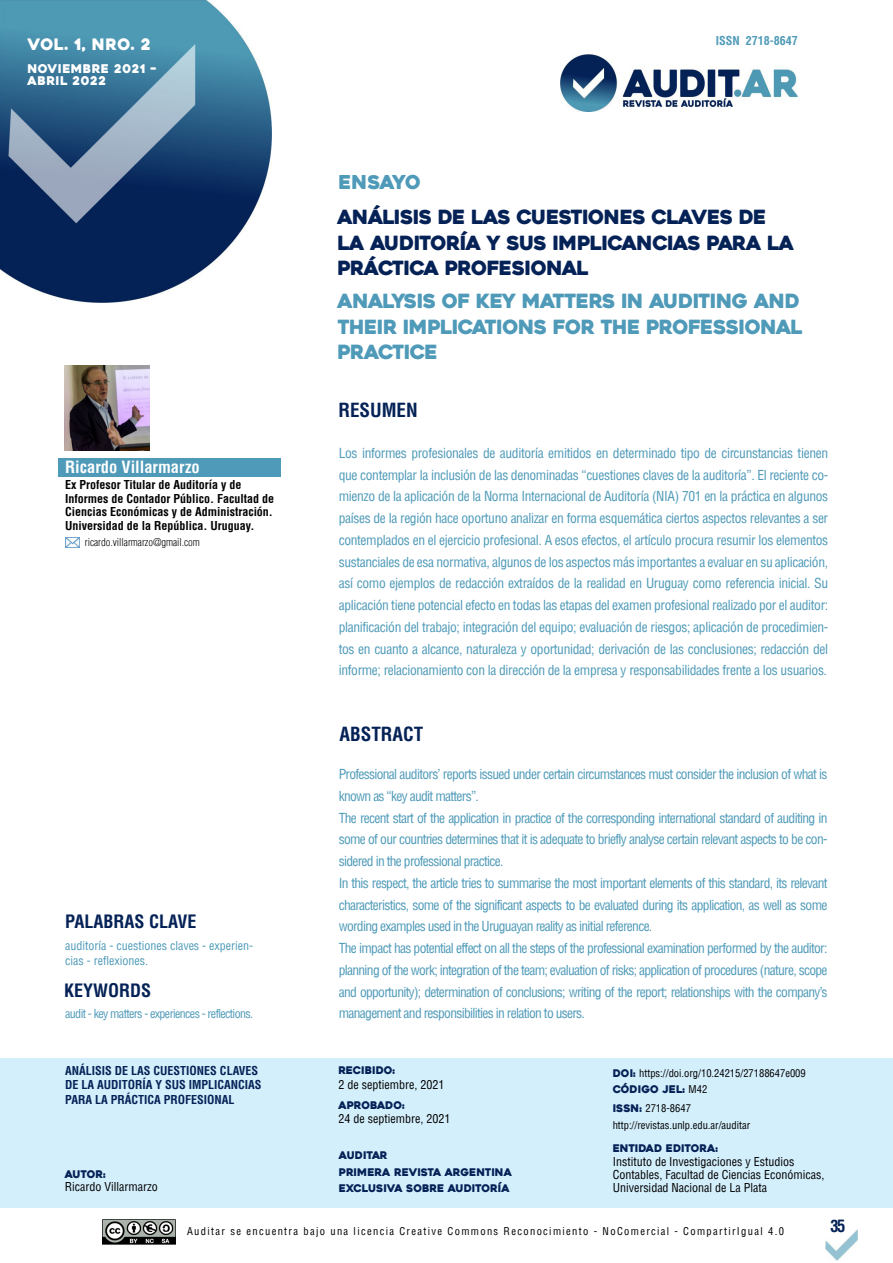
<style>
.page{position:relative;width:893px;height:1263px;background:#fff}
.page>*{position:absolute;margin:0;border:0;box-sizing:border-box;transform-origin:0 0}
.t1{font:19.5px/25.5px "Heavitas";letter-spacing:-.025em;color:#052257}
.t2{font:19.5px/25.5px "Heavitas";letter-spacing:-.025em;color:#4e9ab8}
.t3{font:700 condensed 19.05px "Switzerland";color:#052257}
.t4{font:19.05px "Heavitas";letter-spacing:-.025em;color:#4e9ab8}
.t5{font:700 condensed 18px "Switzerland";color:#052257}
.t6{font:700 condensed 16.5px "Switzerland";color:#fff}
.t7{font:700 condensed 16.5px "Switzerland";color:#052257}
.t8{font:15.75px "Heavitas";letter-spacing:.03em;color:#fff}
.t9{font:13.5px/21.8px "Switzerland Condensed";letter-spacing:-.05em;color:#4e9ab8;text-align:justify}
.t10{font:12px/12.9px "Switzerland Condensed";color:#000}
.t11{font:700 condensed 12px/13.8px "Switzerland";color:#000}
.t12{font:700 condensed 12px/14.4px "Switzerland";color:#052257}
.t13{font:12px/15px "Switzerland Condensed";color:#4e9ab8}
.t14{font:12px "Switzerland Condensed";letter-spacing:-.05em;color:#4e9ab8}
.t15{font:12px/12px "Heavitas";letter-spacing:.04em;color:#fff}
.t16{font:700 condensed 12px "Switzerland";color:#4e9ab8}
.t17{font:10.5px/16.5px "Heavitas";color:#052257}
.t18{font:10.5px "Switzerland Condensed";letter-spacing:.13em;color:#000}
.t19{font:10.5px/16.5px "Switzerland Condensed";color:#000}
.t20{font:10.5px "Switzerland Cond Light";color:#000}
.s1{font-family:"Heavitas";color:#052257}
.s2{font-family:"Switzerland Condensed";color:#000}
</style>
<div class="page">
<img style="left:561px;top:54px;width:237px;height:57px">
<img style="left:0;top:0;width:271px;height:302px">
<div style="left:0;top:1058px;width:893px;height:150px;background:#d4effc"></div>
<img style="left:826px;top:1230px;width:31px;height:30px">
<img style="left:103px;top:1219px;width:72px;height:25px">
<div style="left:59px;top:458px;width:222px;height:18px;background:#4e9ab8"></div>
<img style="left:65px;top:538px;width:14px;height:9px">
<img style="left:65px;top:365px;width:85px;height:85px">
<p class="t8" style="left:28px;top:34px;width:125px">VOL. 1, NRO. 2</p>
<p class="t15" style="left:28px;top:63px;width:130px">NOVIEMBRE 2021 –<br>ABRIL 2022</p>
<p class="t6" style="left:65px;top:457px;width:136px">Ricardo Villarmarzo</p>
<p class="t11" style="left:65px;top:477px;width:210px">Ex Profesor Titular de Auditoría y de Informes de Contador Público. Facultad de Ciencias Económicas y de Administración.<br>Universidad de la República. Uruguay.</p>
<p class="t20" style="left:85px;top:536px;width:117px">ricardo.villarmarzo@gmail.com</p>
<h3 class="t5" style="left:65px;top:911px;width:133px">PALABRAS CLAVE</h3>
<p class="t13" style="left:65px;top:938px;width:190px">auditoría - cuestiones claves - experien&shy;cias - reflexiones.</p>
<h3 class="t5" style="left:64px;top:979px;width:89px">KEYWORDS</h3>
<p class="t14" style="left:65px;top:1006px;width:190px">audit - key matters - experiences - reflections.</p>
<p class="t12" style="left:65px;top:1063px;width:198px">ANÁLISIS DE LAS CUESTIONES CLAVES<br>DE LA AUDITORÍA Y SUS IMPLICANCIAS<br>PARA LA PRÁCTICA PROFESIONAL</p>
<p class="t17" style="left:65px;top:1166px;width:42px">AUTOR:</p>
<p class="t10" style="left:65px;top:1180px;width:95px">Ricardo Villarmarzo</p>
<h2 class="t4" style="left:338px;top:171px;width:84px">ENSAYO</h2>
<p class="t16" style="left:716px;top:33px;width:84px">ISSN 2718-8647</p>
<h1 class="t1" style="left:337px;top:205px;width:458px">ANÁLISIS DE LAS CUESTIONES CLAVES DE<br>LA AUDITORÍA Y SUS IMPLICANCIAS PARA LA<br>PRÁCTICA PROFESIONAL</h1>
<h1 class="t2" style="left:338px;top:288px;width:466px">ANALYSIS OF KEY MATTERS IN AUDITING AND<br>THEIR IMPLICATIONS FOR THE PROFESSIONAL<br>PRACTICE</h1>
<h2 class="t3" style="left:338px;top:399px;width:81px">RESUMEN</h2>
<p class="t9" style="left:339px;top:442px;width:491px">Los informes profesionales de auditoría emitidos en determinado tipo de circunstancias tienen que contemplar la inclusión de las denominadas “cuestiones claves de la auditoría”. El reciente co&shy;mienzo de la aplicación de la Norma Internacional de Auditoría (NIA) 701 en la práctica en algunos países de la región hace oportuno analizar en forma esquemática ciertos aspectos relevantes a ser contemplados en el ejercicio profesional. A esos efectos, el artículo procura resumir los elementos sustanciales de esa normativa, algunos de los aspectos más importantes a evaluar en su aplicación, así como ejemplos de redacción extraídos de la realidad en Uruguay como referencia inicial. Su aplicación tiene potencial efecto en todas las etapas del examen profesional realizado por el auditor: planificación del trabajo; integración del equipo; evaluación de riesgos; aplicación de procedimien&shy;tos en cuanto a alcance, naturaleza y oportunidad; derivación de las conclusiones; redacción del informe; relacionamiento con la dirección de la empresa y responsabilidades frente a los usuarios.</p>
<h2 class="t3" style="left:339px;top:722px;width:85px">ABSTRACT</h2>
<p class="t9" style="left:339px;top:763px;width:490px;text-align:left">Professional auditors’ reports issued under certain circumstances must consider the inclusion of what is known as “key audit matters”.<br>The recent start of the application in practice of the corresponding international standard of auditing in some of our countries determines that it is adequate to briefly analyse certain relevant aspects to be con&shy;sidered in the professional practice.<br>In this respect, the article tries to summarise the most important elements of this standard, its relevant characteristics, some of the significant aspects to be evaluated during its application, as well as some wording examples used in the Uruguayan reality as initial reference.<br>The impact has potential effect on all the steps of the professional examination performed by the auditor: planning of the work; integration of the team; evaluation of risks; application of procedures (nature, scope and opportunity); determination of conclusions; writing of the report; relationships with the company’s management and responsibilities in relation to users.</p>
<p class="t17" style="left:338px;top:1062px;width:58px">RECIBIDO:</p>
<p class="t10" style="left:338px;top:1078px;width:107px">2 de septiembre, 2021</p>
<p class="t17" style="left:338px;top:1097px;width:68px">APROBADO:</p>
<p class="t10" style="left:338px;top:1112px;width:113px">24 de septiembre, 2021</p>
<p class="t17" style="left:339px;top:1147px;width:175px">AUDITAR<br>PRIMERA REVISTA ARGENTINA<br>EXCLUSIVA SOBRE AUDITORÍA</p>
<p class="t19" style="left:613px;top:1065px;width:195px"><span class="s1">DOI:</span> https://doi.org/10.24215/27188647e009</p>
<p class="t17" style="left:613px;top:1081px;width:96px">CÓDIGO JEL: <span class="s2">M42</span></p>
<p class="t19" style="left:613px;top:1100px;width:139px"><span class="s1">ISSN:</span> 2718-8647 http://revistas.unlp.edu.ar/auditar</p>
<p class="t10" style="left:613px;top:1155px;width:213px">Instituto de Investigaciones y Estudios<br>Contables, Facultad de Ciencias Económicas,<br>Universidad Nacional de La Plata</p>
<p class="t17" style="left:613px;top:1140px;width:107px">ENTIDAD EDITORA:</p>
<p class="t18" style="left:187px;top:1225px;width:598px">Auditar se encuentra bajo una licencia Creative Commons Reconocimiento - NoComercial - CompartirIgual 4.0</p>
<p class="t7" style="left:831px;top:1216px;width:16px">35</p>
</div>
